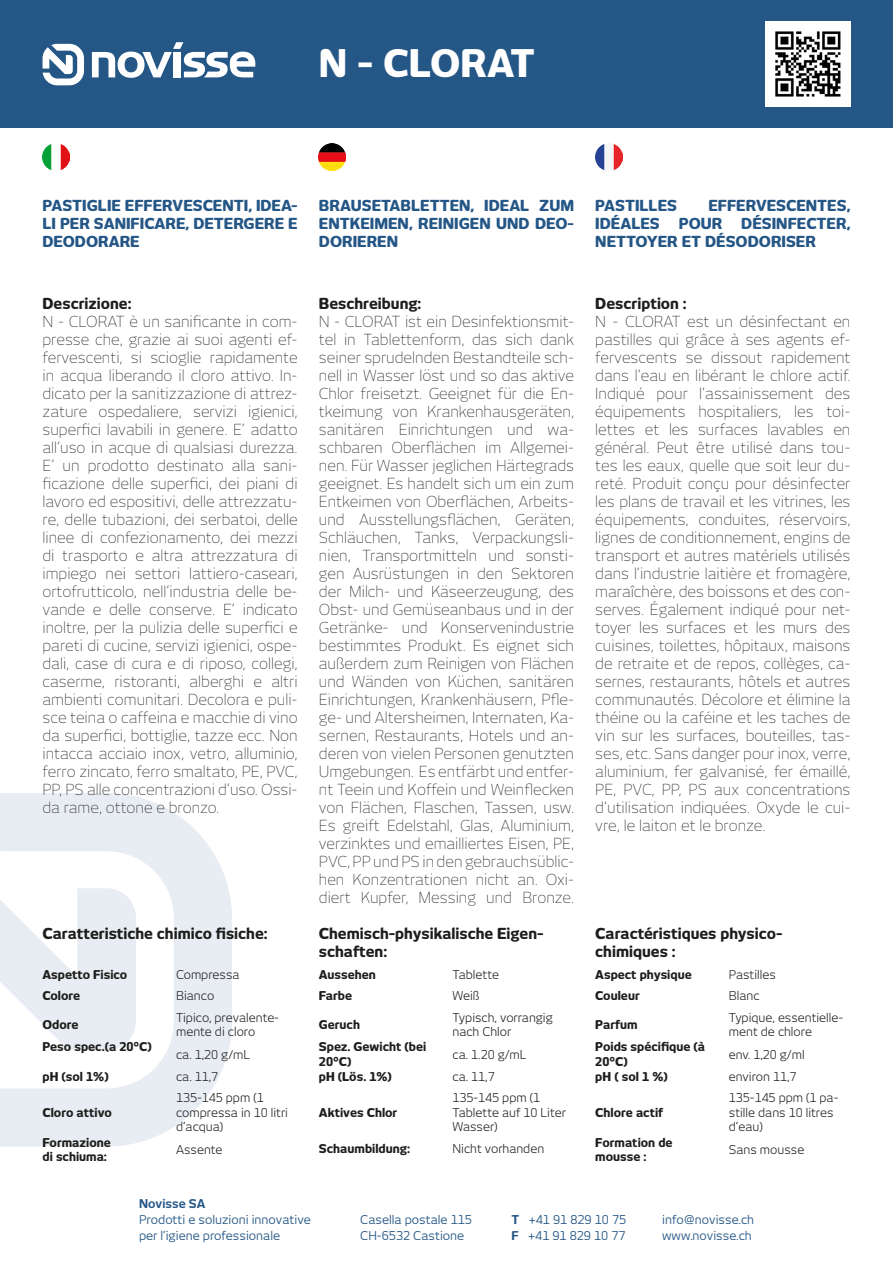
<style>
.page{position:relative;width:893px;height:1263px;background:#fff}
.page>*{position:absolute;margin:0;border:0;box-sizing:border-box;transform-origin:0 0}
.t1{font:800 37.5px "New June";color:#fff}
.t2{font:15px/18px "New June Fine";color:#1d1d1b;text-align:justify}
.t3{font:800 15px/18px "New June";color:#245686;text-align:justify}
.t4{font:800 15px/18px "New June";color:#1d1d1b}
.t5{font:12px/14.4px "New June";color:#1d1d1b}
.t6{font:800 12px/14.4px "New June";color:#1d1d1b}
.t7{font:12px/15.1px "New June";color:#245686}
.t8{font:700 12px "New June";color:#245686}
.s1{font-weight:700}
</style>
<div class="page">
<div style="left:0;top:0;width:893px;height:128px;background:#245686"></div>
<img style="left:43px;top:144px;width:26px;height:26px">
<img style="left:595px;top:144px;width:27px;height:26px">
<img style="left:319px;top:143px;width:27px;height:27px">
<svg style="left:92px;top:42px;width:163px;height:36px"></svg>
<svg style="left:43px;top:44px;width:41px;height:41px"></svg>
<svg style="left:0;top:793px;width:232px;height:353px;fill:#e8ecf3"></svg>
<img style="left:765px;top:21px;width:85px;height:85px">
<p class="t1" style="left:319px;top:42px;width:218px">N - CLORAT</p>
<p class="t3" style="left:43px;top:196px;width:257px">PASTIGLIE EFFERVESCENTI, IDEA-LI PER SANIFICARE, DETERGERE E DEODORARE</p>
<p class="t3" style="left:319px;top:196px;width:257px">BRAUSETABLETTEN, IDEAL ZUM ENTKEIMEN, REINIGEN UND DEO-DORIEREN</p>
<p class="t3" style="left:595px;top:196px;width:83px">PASTILLES</p>
<p class="t3" style="left:708px;top:196px;width:144px">EFFERVESCENTES,</p>
<p class="t3" style="left:595px;top:214px;width:66px">IDÉALES</p>
<p class="t3" style="left:679px;top:214px;width:45px">POUR</p>
<p class="t3" style="left:595px;top:214px;width:257px;text-indent:146px">DÉSINFECTER,<br>NETTOYER ET DÉSODORISER</p>
<p class="t4" style="left:43px;top:295px;width:90px">Descrizione:</p>
<p class="t2" style="left:43px;top:313px;width:257px">N - CLORAT è un sanificante in com&shy;presse che, grazie ai suoi agenti ef&shy;fervescenti, si scioglie rapidamente in acqua liberando il cloro attivo. In&shy;dicato per la sanitizzazione di attrez&shy;zature ospedaliere, servizi igienici, superfici lavabili in genere. E’ adatto all’uso in acque di qualsiasi durezza.<br>E’ un prodotto destinato alla sani&shy;ficazione delle superfici, dei piani di lavoro ed espositivi, delle attrezzatu&shy;re, delle tubazioni, dei serbatoi, delle linee di confezionamento, dei mezzi di trasporto e altra attrezzatura di impiego nei settori lattiero-caseari, ortofrutticolo, nell’industria delle be&shy;vande e delle conserve. E’ indicato inoltre, per la pulizia delle superfici e pareti di cucine, servizi igienici, ospe&shy;dali, case di cura e di riposo, collegi, caserme, ristoranti, alberghi e altri ambienti comunitari. Decolora e puli&shy;sce teina o caffeina e macchie di vino da superfici, bottiglie, tazze ecc. Non intacca acciaio inox, vetro, alluminio, ferro zincato, ferro smaltato, PE, PVC, PP, PS alle concentrazioni d’uso. Ossi&shy;da rame, ottone e bronzo.</p>
<p class="t4" style="left:43px;top:925px;width:227px">Caratteristiche chimico fisiche:</p>
<p class="t6" style="left:43px;top:967px;width:86px">Aspetto Fisico</p>
<p class="t5" style="left:176px;top:967px;width:65px">Compressa</p>
<p class="t6" style="left:43px;top:988px;width:39px">Colore</p>
<p class="t5" style="left:176px;top:988px;width:40px">Bianco</p>
<p class="t6" style="left:43px;top:1017px;width:38px">Odore</p>
<p class="t5" style="left:176px;top:1010px;width:105px">Tipico, prevalente&shy;mente di cloro</p>
<p class="t6" style="left:43px;top:1039px;width:111px">Peso spec.(a 20°C)</p>
<p class="t5" style="left:176px;top:1047px;width:76px">ca. 1,20 g/mL</p>
<p class="t6" style="left:43px;top:1069px;width:68px">pH (sol 1%)</p>
<p class="t5" style="left:176px;top:1069px;width:44px">ca. 11,7</p>
<p class="t6" style="left:43px;top:1105px;width:71px">Cloro attivo</p>
<p class="t5" style="left:176px;top:1091px;width:113px">135-145 ppm (1 compressa in 10 litri d’acqua)</p>
<p class="t6" style="left:43px;top:1135px;width:70px">Formazione</p>
<p class="t6" style="left:43px;top:1149px;width:66px">di schiuma:</p>
<p class="t5" style="left:176px;top:1142px;width:48px">Assente</p>
<p class="t4" style="left:319px;top:295px;width:104px">Beschreibung:</p>
<p class="t2" style="left:319px;top:313px;width:257px">N - CLORAT ist ein Desinfektionsmit&shy;tel in Tablettenform, das sich dank seiner sprudelnden Bestandteile sch&shy;nell in Wasser löst und so das aktive Chlor freisetzt. Geeignet für die En&shy;tkeimung von Krankenhausgeräten, sanitären Einrichtungen und wa&shy;schbaren Oberflächen im Allgemei&shy;nen. Für Wasser jeglichen Härtegrads geeignet. Es handelt sich um ein zum Entkeimen von Oberflächen, Arbeits&shy;und Ausstellungsflächen, Geräten, Schläuchen, Tanks, Verpackungsli&shy;nien, Transportmitteln und sonsti&shy;gen Ausrüstungen in den Sektoren der Milch- und Käseerzeugung, des Obst- und Gemüseanbaus und in der Getränke- und Konservenindustrie bestimmtes Produkt. Es eignet sich außerdem zum Reinigen von Flächen und Wänden von Küchen, sanitären Einrichtungen, Krankenhäusern, Pfle&shy;ge- und Altersheimen, Internaten, Ka&shy;sernen, Restaurants, Hotels und an&shy;deren von vielen Personen genutzten Umgebungen. Es entfärbt und entfer&shy;nt Teein und Koffein und Weinflecken von Flächen, Flaschen, Tassen, usw.<br>Es greift Edelstahl, Glas, Aluminium, verzinktes und emailliertes Eisen, PE, PVC, PP und PS in den gebrauchsüblic&shy;hen Konzentrationen nicht an. Oxi&shy;diert Kupfer, Messing und Bronze.</p>
<p class="t4" style="left:319px;top:925px;width:226px">Chemisch-physikalische Eigen&shy;schaften:</p>
<p class="t6" style="left:319px;top:967px;width:58px">Aussehen</p>
<p class="t5" style="left:452px;top:967px;width:48px">Tablette</p>
<p class="t6" style="left:319px;top:988px;width:35px">Farbe</p>
<p class="t5" style="left:452px;top:988px;width:29px">Weiß</p>
<p class="t6" style="left:319px;top:1017px;width:43px">Geruch</p>
<p class="t5" style="left:452px;top:1010px;width:102px">Typisch, vorrangig nach Chlor</p>
<p class="t6" style="left:319px;top:1039px;width:109px">Spez. Gewicht (bei<br>20°C)</p>
<p class="t5" style="left:452px;top:1047px;width:76px">ca. 1.20 g/mL</p>
<p class="t6" style="left:319px;top:1069px;width:75px">pH (Lös. 1%)</p>
<p class="t5" style="left:452px;top:1069px;width:44px">ca. 11,7</p>
<p class="t6" style="left:319px;top:1105px;width:80px">Aktives Chlor</p>
<p class="t5" style="left:452px;top:1091px;width:115px">135-145 ppm (1<br>Tablette auf 10 Liter<br>Wasser)</p>
<p class="t4" style="left:595px;top:295px;width:93px">Description :</p>
<p class="t2" style="left:595px;top:313px;width:257px">N - CLORAT est un désinfectant en pastilles qui grâce à ses agents ef&shy;fervescents se dissout rapidement dans l’eau en libérant le chlore actif.<br>Indiqué pour l’assainissement des équipements hospitaliers, les toi&shy;lettes et les surfaces lavables en général. Peut être utilisé dans tou&shy;tes les eaux, quelle que soit leur du&shy;reté. Produit conçu pour désinfecter les plans de travail et les vitrines, les équipements, conduites, réservoirs, lignes de conditionnement, engins de transport et autres matériels utilisés dans l’industrie laitière et fromagère, maraîchère, des boissons et des con&shy;serves. Également indiqué pour net&shy;toyer les surfaces et les murs des cuisines, toilettes, hôpitaux, maisons de retraite et de repos, collèges, ca&shy;sernes, restaurants, hôtels et autres communautés. Décolore et élimine la théine ou la caféine et les taches de vin sur les surfaces, bouteilles, tas&shy;ses, etc. Sans danger pour inox, verre, aluminium, fer galvanisé, fer émaillé, PE, PVC, PP, PS aux concentrations d’utilisation indiquées. Oxyde le cui&shy;vre, le laiton et le bronze.</p>
<p class="t4" style="left:595px;top:925px;width:189px">Caractéristiques physico-</p>
<p class="t4" style="left:595px;top:943px;width:82px">chimiques :</p>
<p class="t6" style="left:595px;top:967px;width:98px">Aspect physique</p>
<p class="t5" style="left:729px;top:967px;width:48px">Pastilles</p>
<p class="t6" style="left:595px;top:988px;width:46px">Couleur</p>
<p class="t5" style="left:729px;top:988px;width:32px">Blanc</p>
<p class="t6" style="left:595px;top:1017px;width:44px">Parfum</p>
<p class="t5" style="left:729px;top:1010px;width:116px">Typique, essentielle&shy;ment de chlore</p>
<p class="t6" style="left:595px;top:1039px;width:111px">Poids spécifique (à<br>20°C)</p>
<p class="t5" style="left:729px;top:1047px;width:77px">env. 1,20 g/ml</p>
<p class="t6" style="left:595px;top:1069px;width:74px">pH ( sol 1 %)</p>
<p class="t5" style="left:729px;top:1069px;width:69px">environ 11,7</p>
<p class="t6" style="left:595px;top:1105px;width:69px">Chlore actif</p>
<p class="t5" style="left:729px;top:1091px;width:111px">135-145 ppm (1 pa&shy;stille dans 10 litres d’eau)</p>
<p class="t6" style="left:319px;top:1141px;width:93px">Schaumbildung:</p>
<p class="t5" style="left:452px;top:1141px;width:93px">Nicht vorhanden</p>
<p class="t6" style="left:595px;top:1135px;width:79px">Formation de</p>
<p class="t6" style="left:595px;top:1149px;width:53px">mousse :</p>
<p class="t5" style="left:729px;top:1142px;width:77px">Sans mousse</p>
<p class="t8" style="left:139px;top:1197px;width:68px">Novisse SA</p>
<p class="t7" style="left:139px;top:1212px;width:173px">Prodotti e soluzioni innovative per l’igiene professionale</p>
<p class="t7" style="left:360px;top:1212px;width:113px">Casella postale 115<br>CH-6532 Castione</p>
<p class="t7" style="left:512px;top:1212px;width:116px"><span class="s1">T</span> +41 91 829 10 75<br><span class="s1">F</span> +41 91 829 10 77</p>
<p class="t7" style="left:662px;top:1212px;width:93px">info@novisse.ch www.novisse.ch</p>
</div>
